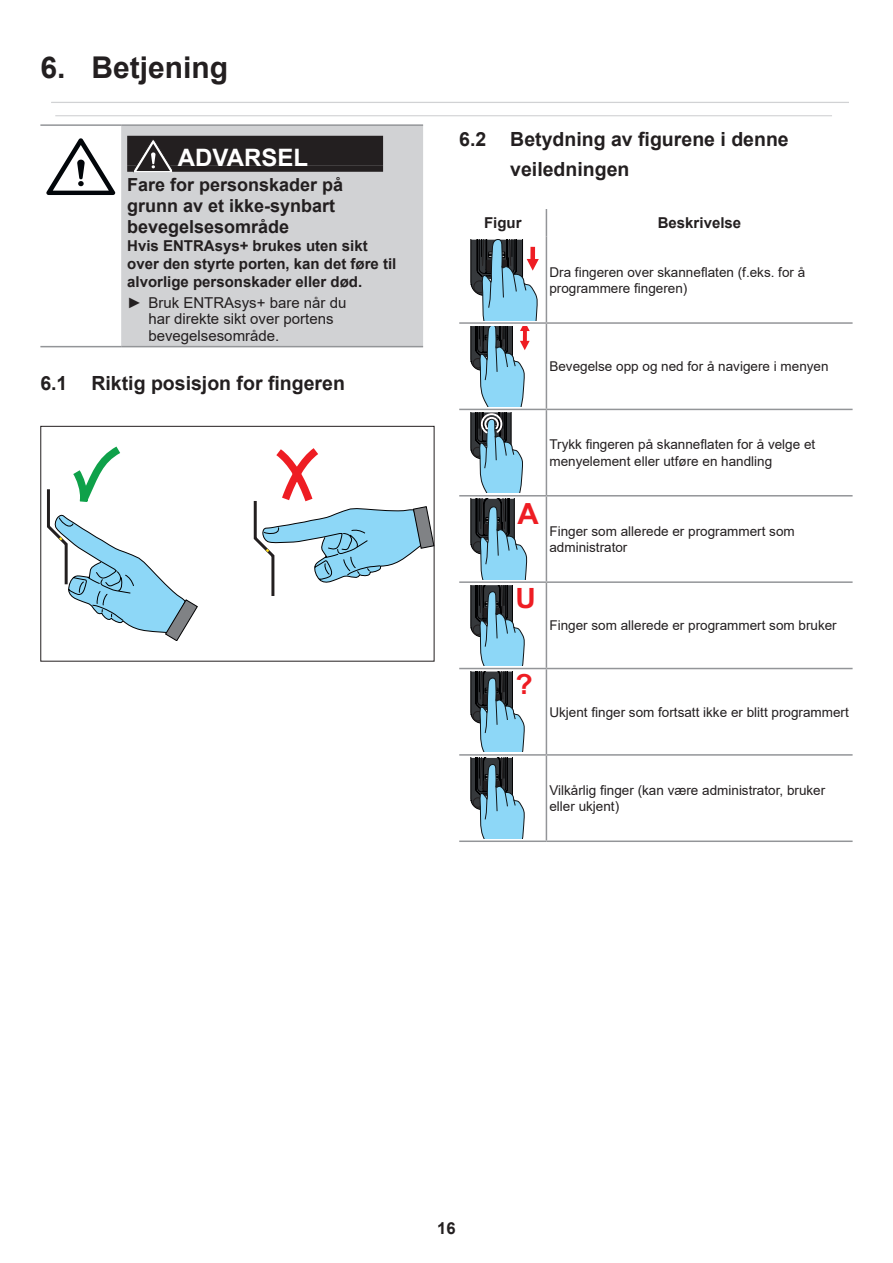
<style>
.page{position:relative;width:893px;height:1263px;background:#fff}
.page>*{position:absolute;margin:0;border:0;box-sizing:border-box;transform-origin:0 0}
.t1{font:700 30px "Arial";color:#231f20}
.t2{font:700 28.05px "Arial";color:#ee1d23}
.t3{font:700 24px "Arial";color:#fff}
.t4{font:700 19.5px/29.2px "Arial";color:#231f20}
.t5{font:700 18px/21px "Arial";color:#231f20}
.t6{font:700 16.5px "Arial";color:#231f20}
.t7{font:700 15px/18px "Arial";color:#231f20}
.t8{font:15px/16.5px "Arial";color:#231f20}
.t9{font:13.5px/16.2px "Arial";color:#231f20}
</style>
<div class="page">
<svg style="left:459px;top:209px;width:394px;height:631px"></svg>
<svg style="left:546px;top:209px;width:1px;height:28px"></svg>
<hr style="left:546px;top:237px;width:1px;height:85px;background:#939598">
<hr style="left:459px;top:322px;width:87px;height:2px;background:#939598">
<hr style="left:546px;top:322px;width:307px;height:2px;background:#939598">
<hr style="left:546px;top:324px;width:1px;height:85px;background:#939598">
<hr style="left:459px;top:409px;width:87px;height:1px;background:#939598">
<hr style="left:546px;top:409px;width:307px;height:1px;background:#939598">
<hr style="left:546px;top:410px;width:1px;height:85px;background:#939598">
<hr style="left:459px;top:495px;width:87px;height:1px;background:#939598">
<hr style="left:546px;top:495px;width:307px;height:1px;background:#939598">
<hr style="left:546px;top:496px;width:1px;height:85px;background:#939598">
<hr style="left:459px;top:581px;width:87px;height:2px;background:#939598">
<hr style="left:546px;top:581px;width:307px;height:2px;background:#939598">
<hr style="left:546px;top:583px;width:1px;height:85px;background:#939598">
<hr style="left:459px;top:668px;width:87px;height:1px;background:#939598">
<hr style="left:546px;top:668px;width:307px;height:1px;background:#939598">
<hr style="left:546px;top:669px;width:1px;height:85px;background:#939598">
<hr style="left:459px;top:754px;width:87px;height:2px;background:#939598">
<hr style="left:546px;top:754px;width:307px;height:2px;background:#939598">
<hr style="left:546px;top:756px;width:1px;height:84px;background:#939598">
<hr style="left:459px;top:840px;width:87px;height:2px;background:#939598">
<hr style="left:546px;top:840px;width:307px;height:2px;background:#939598">
<svg style="left:471px;top:240px;width:68px;height:80px"></svg>
<svg style="left:471px;top:326px;width:59px;height:80px"></svg>
<svg style="left:471px;top:412px;width:52px;height:81px"></svg>
<svg style="left:471px;top:499px;width:56px;height:80px"></svg>
<svg style="left:471px;top:585px;width:54px;height:80px"></svg>
<svg style="left:471px;top:671px;width:54px;height:81px"></svg>
<svg style="left:471px;top:758px;width:54px;height:80px"></svg>
<div style="left:121px;top:126px;width:302px;height:220px;background:#d1d2d4"></div>
<hr style="left:121px;top:124px;width:302px;height:2px;background:#939598">
<hr style="left:40px;top:346px;width:81px;height:1px;background:#939598">
<hr style="left:40px;top:124px;width:81px;height:2px;background:#939598">
<hr style="left:121px;top:346px;width:302px;height:1px;background:#939598">
<svg style="left:46px;top:138px;width:69px;height:57px"></svg>
<div style="left:127px;top:136px;width:256px;height:30px;background:#231f20"></div>
<div style="left:127px;top:166px;width:256px;height:6px;background:#231f20"></div>
<svg style="left:134px;top:139px;width:38px;height:33px"></svg>
<svg style="left:253px;top:448px;width:179px;height:148px"></svg>
<svg style="left:47px;top:446px;width:151px;height:195px"></svg>
<div style="left:40px;top:426px;width:394px;height:235px;border:1px solid #231f20"></div>
<hr style="left:51px;top:102px;width:798px;height:1px;background:#d1d2d4">
<hr style="left:55px;top:115px;width:777px;height:1px;background:#d1d2d4">
<h1 class="t1" style="left:40px;top:46px;width:189px">6. Betjening</h1>
<h3 class="t3" style="left:178px;top:140px;width:132px">ADVARSEL</h3>
<h3 class="t5" style="left:127px;top:174px;width:218px">Fare for personskader på grunn av et ikke-synbart bevegelsesområde</h3>
<p class="t7" style="left:127px;top:237px;width:271px">Hvis ENTRAsys+ brukes uten sikt over den styrte porten, kan det føre til alvorlige personskader eller død.</p>
<p class="t8" style="left:148px;top:294px;width:199px;text-indent:-21px">► Bruk ENTRAsys+ bare når du har direkte sikt over portens bevegelsesområde.</p>
<h3 class="t4" style="left:40px;top:369px;width:306px">6.1 Riktig posisjon for fingeren</h3>
<h3 class="t4" style="left:510px;top:125px;width:280px;text-indent:-51px">6.2 Betydning av figurene i denne veiledningen</h3>
<p class="t7" style="left:484px;top:214px;width:39px">Figur</p>
<p class="t7" style="left:658px;top:214px;width:85px">Beskrivelse</p>
<p class="t9" style="left:549px;top:264px;width:257px">Dra fingeren over skanneflaten (f.eks. for å programmere fingeren)</p>
<p class="t9" style="left:549px;top:358px;width:281px">Bevegelse opp og ned for å navigere i menyen</p>
<p class="t9" style="left:549px;top:436px;width:267px">Trykk fingeren på skanneflaten for å velge et menyelement eller utføre en handling</p>
<p class="t9" style="left:549px;top:523px;width:247px;text-indent:-32px"><sup>A</sup> Finger som allerede er programmert som administrator</p>
<h2 class="t2" style="left:516px;top:578px;width:22px">U</h2>
<p class="t9" style="left:549px;top:617px;width:289px">Finger som allerede er programmert som bruker</p>
<h2 class="t2" style="left:516px;top:665px;width:19px">?</h2>
<p class="t9" style="left:549px;top:704px;width:301px">Ukjent finger som fortsatt ikke er blitt programmert</p>
<p class="t9" style="left:549px;top:782px;width:277px">Vilkårlig finger (kan være administrator, bruker eller ukjent)</p>
<p class="t6" style="left:437px;top:1216px;width:20px">16</p>
</div>
